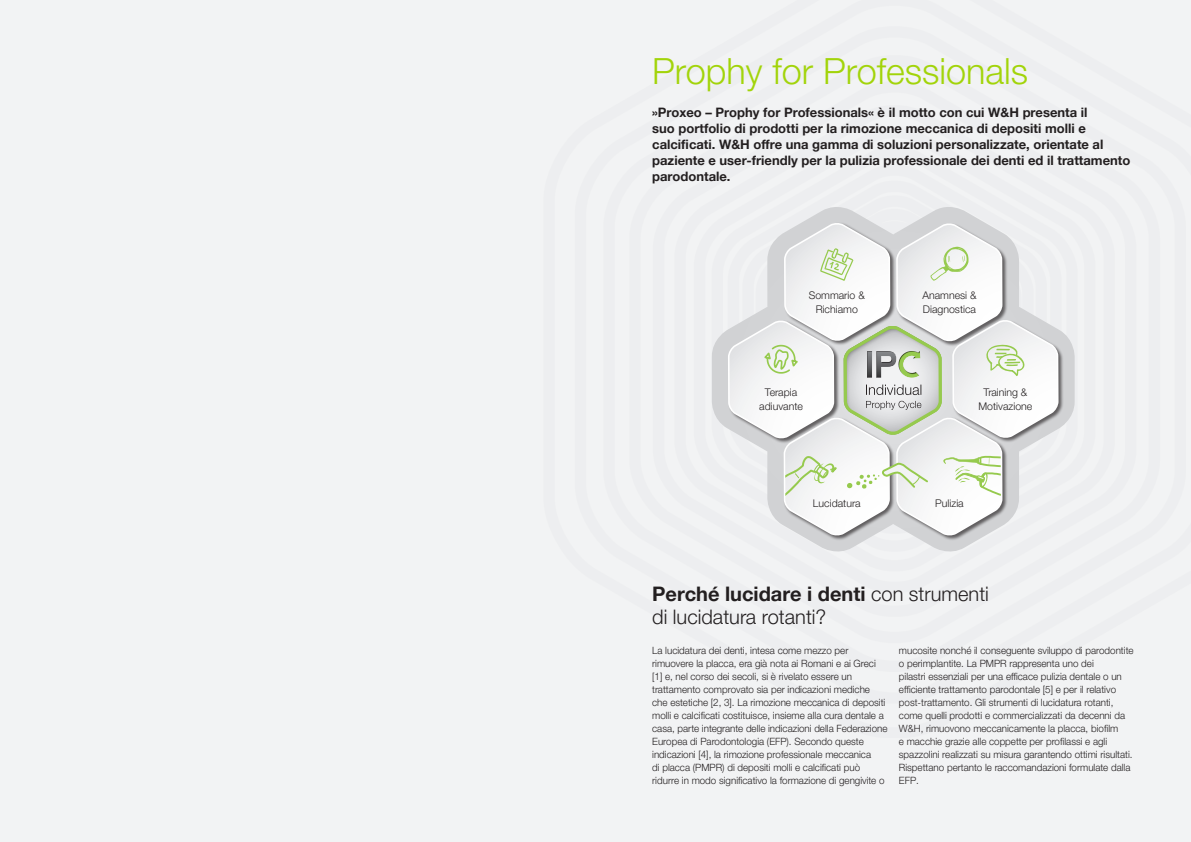
<style>
.page{position:relative;width:1191px;height:842px;background:#f2f3f4}
.page>*{position:absolute;margin:0;border:0;box-sizing:border-box;transform-origin:0 0}
.t1{font:36px "Helvetica Neue World 45 Lt";color:#a2d40a}
.t2{font:700 20px "Helvetica Neue World 75";color:#231f20}
.t3{font:20px "Helvetica Neue World 45 Lt";color:#231f20}
.t4{font:700 13px/16px "Helvetica Neue World 75";color:#231f20}
.t5{font:10.5px/13.6px "Helvetica Neue World 45 Lt";color:#231f20;text-align:center}
.t6{font:10px/13px "Helvetica Neue World 45 Lt";color:#231f20}
.s1{font-family:"Helvetica Neue World 45 Lt";font-weight:400}
</style>
<div class="page">
<svg style="left:712px;top:207px;width:362px;height:221px"></svg>
<div style="left:951px;top:320px;width:112px;height:123px;background:#231f20;opacity:.65"></div>
<svg style="left:727px;top:221px;width:332px;height:331px"></svg>
<h1 class="t1" style="left:652px;top:51px;width:377px">Prophy for Professionals</h1>
<p class="t4" style="left:652px;top:104px;width:479px">»Proxeo – Prophy for Professionals« è il motto con cui W&amp;H presenta il<br>suo portfolio di prodotti per la rimozione meccanica di depositi molli e calcificati. W&amp;H offre una gamma di soluzioni personalizzate, orientate al paziente e user-friendly per la pulizia professionale dei denti ed il trattamento parodontale.</p>
<p class="t5" style="left:808px;top:289px;width:58px">Sommario &amp;<br>Richiamo</p>
<p class="t5" style="left:922px;top:289px;width:56px;text-align:left">Anamnesi &amp;<br>Diagnostica</p>
<p class="t5" style="left:759px;top:386px;width:45px">Terapia adiuvante</p>
<p class="t5" style="left:978px;top:386px;width:55px">Training &amp;<br>Motivazione</p>
<p class="t5" style="left:813px;top:497px;width:49px">Lucidatura</p>
<p class="t5" style="left:935px;top:497px;width:30px">Pulizia</p>
<h2 class="t2" style="left:652px;top:582px;width:338px">Perché lucidare i denti <span class="s1">con strumenti</span></h2>
<h2 class="t3" style="left:652px;top:605px;width:176px">di lucidatura rotanti?</h2>
<p class="t6" style="left:652px;top:644px;width:237px">La lucidatura dei denti, intesa come mezzo per rimuovere la placca, era già nota ai Romani e ai Greci [1] e, nel corso dei secoli, si è rivelato essere un trattamento comprovato sia per indicazioni mediche che estetiche [2, 3]. La rimozione meccanica di depositi molli e calcificati costituisce, insieme alla cura dentale a casa, parte integrante delle indicazioni della Federazione Europea di Parodontologia (EFP). Secondo queste indicazioni [4], la rimozione professionale meccanica<br>di placca (PMPR) di depositi molli e calcificati può ridurre in modo significativo la formazione di gengivite o</p>
<p class="t6" style="left:899px;top:644px;width:236px">mucosite nonché il conseguente sviluppo di parodontite o perimplantite. La PMPR rappresenta uno dei<br>pilastri essenziali per una efficace pulizia dentale o un efficiente trattamento parodontale [5] e per il relativo post-trattamento. Gli strumenti di lucidatura rotanti, come quelli prodotti e commercializzati da decenni da W&amp;H, rimuovono meccanicamente la placca, biofilm<br>e macchie grazie alle coppette per profilassi e agli spazzolini realizzati su misura garantendo ottimi risultati.<br>Rispettano pertanto le raccomandazioni formulate dalla EFP.</p>
</div>
